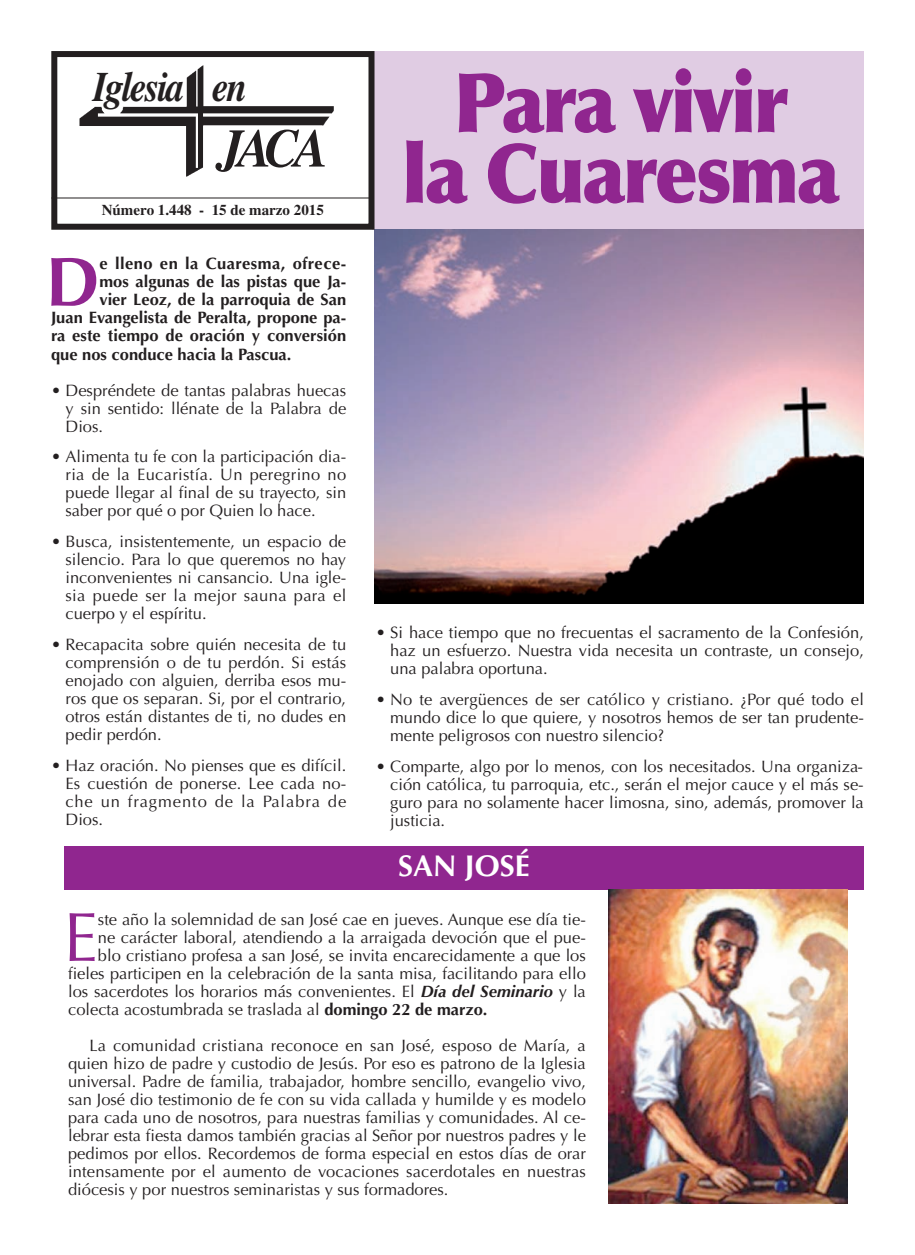
<style>
.page{position:relative;width:915px;height:1255px;background:#fff}
.page>*{position:absolute;margin:0;border:0;box-sizing:border-box;transform-origin:0 0}
.t1{font:900 82.5px/70.5px "Optima";letter-spacing:-.03em;color:#90268f;text-align:center;scale:.9 1}
.t2{font:700 69.3px "Optima";color:#90268f}
.t3{font:69.3px "Optima";color:#90268f}
.t4{font:italic 700 54px "Times";color:#231f20;scale:.95 1}
.t5{font:italic 700 42px "Times";letter-spacing:-.05em;color:#231f20;scale:.88 1}
.t6{font:700 30px "Optima";color:#fff}
.t7{font:16.5px/18px "Optima";color:#231f20;text-align:justify}
.t8{font:700 16.5px "Optima";color:#231f20}
.t9{font:700 16.5px "Optima";letter-spacing:.025em;color:#231f20}
.t10{font:700 15px "Times";color:#231f20}
.s1{font-weight:700}
.s2{font-weight:700;font-style:italic}
</style>
<div class="page">
<div style="left:372px;top:51px;width:491px;height:179px;background:#e0cce3"></div>
<img style="left:374px;top:230px;width:489px;height:373px">
<div style="left:64px;top:846px;width:799px;height:44px;background:#90268f"></div>
<img style="left:608px;top:890px;width:239px;height:313px">
<img style="left:79px;top:65px;width:255px;height:112px">
<div style="left:51px;top:51px;width:323px;height:179px;border:6px solid #231f20"></div>
<hr style="left:51px;top:198px;width:320px;height:1px;background:#231f20">
<p class="t5" style="left:93px;top:72px;width:177px">Iglesia en</p>
<p class="t4" style="left:218px;top:129px;width:118px">JACA</p>
<p class="t10" style="left:102px;top:204px;width:223px">Número 1.448 - 15 de marzo 2015</p>
<p class="t2" style="left:46px;top:253px;width:55px">D</p>
<p class="t9" style="left:99px;top:257px;width:248px">e lleno en la Cuaresma, ofrece-</p>
<p class="t8" style="left:99px;top:275px;width:248px">mos algunas de las pistas que Ja-</p>
<p class="t8" style="left:99px;top:293px;width:248px">vier Leoz, de la parroquia de San</p>
<p class="t8" style="left:51px;top:311px;width:296px">Juan Evangelista de Peralta, propone pa-</p>
<p class="t8" style="left:51px;top:329px;width:296px">ra este tiempo de oración y conversión</p>
<p class="t8" style="left:51px;top:347px;width:242px">que nos conduce hacia la Pascua.</p>
<p class="t7" style="left:65px;top:382px;width:282px;text-indent:-14px"><span class="s1">•</span> Despréndete de tantas palabras huecas y sin sentido: llénate de la Palabra de Dios.</p>
<p class="t7" style="left:65px;top:449px;width:282px;text-indent:-14px"><span class="s1">•</span> Alimenta tu fe con la participación dia&shy;ria de la Eucaristía. Un peregrino no puede llegar al final de su trayecto, sin saber por qué o por Quien lo hace.</p>
<p class="t7" style="left:65px;top:534px;width:282px;text-indent:-14px"><span class="s1">•</span> Busca, insistentemente, un espacio de silencio. Para lo que queremos no hay inconvenientes ni cansancio. Una igle&shy;sia puede ser la mejor sauna para el cuerpo y el espíritu.</p>
<p class="t7" style="left:65px;top:637px;width:282px;text-indent:-14px"><span class="s1">•</span> Recapacita sobre quién necesita de tu comprensión o de tu perdón. Si estás enojado con alguien, derriba esos mu&shy;ros que os separan. Si, por el contrario, otros están distantes de ti, no dudes en pedir perdón.</p>
<p class="t7" style="left:65px;top:757px;width:282px;text-indent:-14px"><span class="s1">•</span> Haz oración. No pienses que es difícil.<br>Es cuestión de ponerse. Lee cada no&shy;che un fragmento de la Palabra de Dios.</p>
<p class="t1" style="left:402px;top:77px;width:487px">Para vivir<br>la Cuaresma</p>
<p class="t7" style="left:390px;top:625px;width:475px;text-indent:-14px"><span class="s1">•</span> Si hace tiempo que no frecuentas el sacramento de la Confesión, haz un esfuerzo. Nuestra vida necesita un contraste, un consejo, una palabra oportuna.</p>
<p class="t7" style="left:390px;top:692px;width:475px;text-indent:-14px"><span class="s1">•</span> No te avergüences de ser católico y cristiano. ¿Por qué todo el mundo dice lo que quiere, y nosotros hemos de ser tan prudente&shy;mente peligrosos con nuestro silencio?</p>
<p class="t7" style="left:390px;top:758px;width:475px;text-indent:-14px"><span class="s1">•</span> Comparte, algo por lo menos, con los necesitados. Una organiza&shy;ción católica, tu parroquia, etc., serán el mejor cauce y el más se&shy;guro para no solamente hacer limosna, sino, además, promover la justicia.</p>
<p class="t6" style="left:398px;top:853px;width:133px">SAN JOSÉ</p>
<p class="t3" style="left:63px;top:908px;width:36px">E</p>
<p class="t7" style="left:98px;top:911px;width:489px">ste año la solemnidad de san José cae en jueves. Aunque ese día tie-</p>
<p class="t7" style="left:98px;top:929px;width:489px">ne carácter laboral, atendiendo a la arraigada devoción que el pue-</p>
<p class="t7" style="left:98px;top:947px;width:489px">blo cristiano profesa a san José, se invita encarecidamente a que los</p>
<p class="t7" style="left:68px;top:965px;width:519px">fieles participen en la celebración de la santa misa, facilitando para ello</p>
<p class="t7" style="left:68px;top:983px;width:519px">los sacerdotes los horarios más convenientes. El <span class="s2">Día del Seminario</span> y la</p>
<p class="t7" style="left:68px;top:1001px;width:421px">colecta acostumbrada se traslada al <span class="s1">domingo 22 de marzo.</span></p>
<p class="t7" style="left:68px;top:1037px;width:519px;text-indent:21px">La comunidad cristiana reconoce en san José, esposo de María, a quien hizo de padre y custodio de Jesús. Por eso es patrono de la Iglesia universal. Padre de familia, trabajador, hombre sencillo, evangelio vivo, san José dio testimonio de fe con su vida callada y humilde y es modelo para cada uno de nosotros, para nuestras familias y comunidades. Al ce&shy;lebrar esta fiesta damos también gracias al Señor por nuestros padres y le pedimos por ellos. Recordemos de forma especial en estos días de orar intensamente por el aumento de vocaciones sacerdotales en nuestras diócesis y por nuestros seminaristas y sus formadores.</p>
</div>
